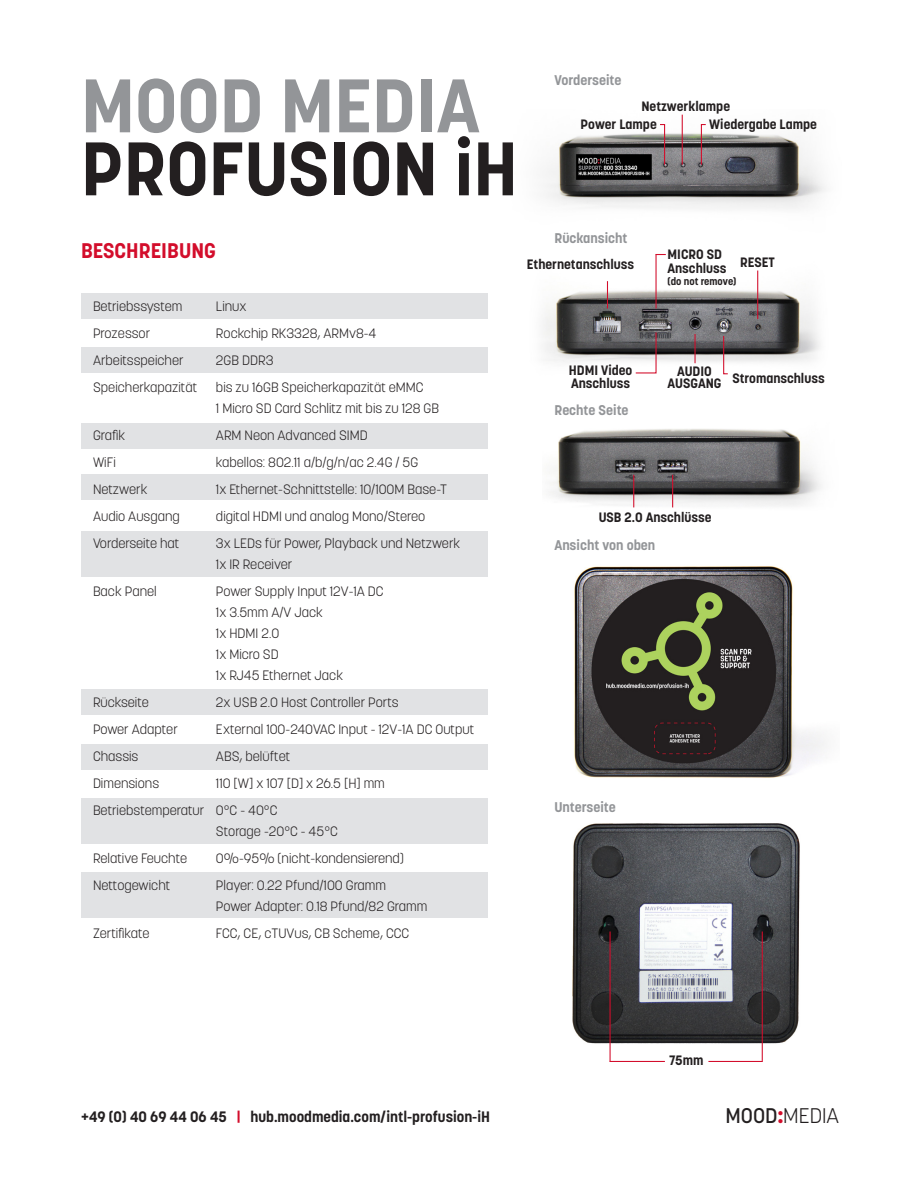
<style>
.page{position:relative;width:918px;height:1188px;background:#fff}
.page>*{position:absolute;margin:0;border:0;box-sizing:border-box;transform-origin:0 0}
.t1{font:700 75px/63px "Korolev";color:#231f20}
.t2{font:700 21px "Korolev";color:#d30d2b}
.t3{font:300 21px "Korolev";color:#231f20}
.t4{font:700 15px "Korolev";color:#231f20}
.t5{font:700 13.95px "Korolev";color:#939598}
.t6{font:300 13.5px "Korolev";color:#231f20}
.t7{font:700 13.5px/13.5px "Korolev";color:#231f20}
.t8{font:700 10.5px "Korolev";color:#231f20}
.s1{color:#939598}
.s2{color:#d30d2b}
.s3{font-weight:500}
.s4{font-weight:800;color:#d30d2b}
</style>
<div class="page">
<div style="left:82px;top:293px;width:406px;height:25px;background:#e1e2e4"></div>
<div style="left:82px;top:347px;width:406px;height:25px;background:#e1e2e4"></div>
<div style="left:82px;top:423px;width:406px;height:25px;background:#e1e2e4"></div>
<div style="left:82px;top:475px;width:406px;height:25px;background:#e1e2e4"></div>
<div style="left:82px;top:689px;width:406px;height:26px;background:#e1e2e4"></div>
<div style="left:82px;top:744px;width:406px;height:25px;background:#e1e2e4"></div>
<div style="left:82px;top:531px;width:406px;height:45px;background:#e1e2e4"></div>
<div style="left:82px;top:798px;width:406px;height:46px;background:#e1e2e4"></div>
<div style="left:82px;top:873px;width:406px;height:45px;background:#e1e2e4"></div>
<img style="left:543px;top:258px;width:277px;height:106px">
<img style="left:549px;top:429px;width:272px;height:79px">
<img style="left:574px;top:566px;width:252px;height:212px">
<img style="left:572px;top:823px;width:228px;height:239px">
<img style="left:545px;top:114px;width:281px;height:95px">
<hr style="left:682px;top:115px;width:1px;height:50px;background:#d30d2b">
<svg style="left:607px;top:281px;width:1px;height:28px"></svg>
<hr style="left:656px;top:255px;width:1px;height:54px;background:#d30d2b">
<svg style="left:695px;top:334px;width:1px;height:29px"></svg>
<hr style="left:757px;top:271px;width:1px;height:48px;background:#d30d2b">
<svg style="left:723px;top:335px;width:6px;height:40px"></svg>
<svg style="left:635px;top:331px;width:22px;height:43px"></svg>
<hr style="left:633px;top:475px;width:1px;height:32px;background:#d30d2b">
<hr style="left:672px;top:475px;width:1px;height:32px;background:#d30d2b">
<svg style="left:659px;top:123px;width:7px;height:43px"></svg>
<svg style="left:700px;top:123px;width:7px;height:43px"></svg>
<hr style="left:610px;top:932px;width:1px;height:129px;background:#d30d2b">
<hr style="left:762px;top:931px;width:1px;height:130px;background:#d30d2b">
<hr style="left:610px;top:1061px;width:55px;height:1px;background:#d30d2b">
<hr style="left:708px;top:1061px;width:55px;height:1px;background:#d30d2b">
<p class="t1" style="left:81px;top:74px;width:439px"><span class="s1">MOOD MEDIA<br></span>PROFUSION iH</p>
<p class="t2" style="left:81px;top:238px;width:136px">BESCHREIBUNG</p>
<p class="t6" style="left:93px;top:298px;width:91px">Betriebssystem</p>
<p class="t6" style="left:216px;top:298px;width:32px">Linux</p>
<p class="t6" style="left:93px;top:325px;width:59px">Prozessor</p>
<p class="t6" style="left:216px;top:325px;width:162px">Rockchip RK3328, ARMv8-4</p>
<p class="t6" style="left:93px;top:352px;width:92px">Arbeitsspeicher</p>
<p class="t6" style="left:216px;top:352px;width:59px">2GB DDR3</p>
<p class="t6" style="left:93px;top:379px;width:106px">Speicherkapazität</p>
<p class="t6" style="left:216px;top:379px;width:209px">bis zu 16GB Speicherkapazität eMMC</p>
<p class="t6" style="left:216px;top:400px;width:225px">1 Micro SD Card Schlitz mit bis zu 128 GB</p>
<p class="t6" style="left:93px;top:427px;width:34px">Grafik</p>
<p class="t6" style="left:216px;top:427px;width:153px">ARM Neon Advanced SIMD</p>
<p class="t6" style="left:93px;top:454px;width:24px">WiFi</p>
<p class="t6" style="left:216px;top:454px;width:204px">kabellos: 802.11 a/b/g/n/ac 2.4G / 5G</p>
<p class="t6" style="left:93px;top:481px;width:56px">Netzwerk</p>
<p class="t6" style="left:216px;top:481px;width:232px">1x Ethernet-Schnittstelle: 10/100M Base-T</p>
<p class="t6" style="left:93px;top:508px;width:88px">Audio Ausgang</p>
<p class="t6" style="left:216px;top:508px;width:211px">digital HDMI und analog Mono/Stereo</p>
<p class="t6" style="left:93px;top:535px;width:88px">Vorderseite hat</p>
<p class="t6" style="left:216px;top:535px;width:246px">3x LEDs für Power, Playback und Netzwerk</p>
<p class="t6" style="left:216px;top:556px;width:78px">1x IR Receiver</p>
<p class="t6" style="left:93px;top:583px;width:65px">Back Panel</p>
<p class="t6" style="left:216px;top:583px;width:169px">Power Supply Input 12V-1A DC</p>
<p class="t6" style="left:216px;top:604px;width:108px">1x 3.5mm A/V Jack</p>
<p class="t6" style="left:216px;top:625px;width:65px">1x HDMI 2.0</p>
<p class="t6" style="left:216px;top:646px;width:64px">1x Micro SD</p>
<p class="t6" style="left:216px;top:667px;width:129px">1x RJ45 Ethernet Jack</p>
<p class="t6" style="left:93px;top:694px;width:57px">Rückseite</p>
<p class="t6" style="left:216px;top:694px;width:184px">2x USB 2.0 Host Controller Ports</p>
<p class="t6" style="left:93px;top:721px;width:86px">Power Adapter</p>
<p class="t6" style="left:216px;top:721px;width:260px">External 100-240VAC Input - 12V-1A DC Output</p>
<p class="t6" style="left:93px;top:748px;width:47px">Chassis</p>
<p class="t6" style="left:216px;top:748px;width:76px">ABS, belüftet</p>
<p class="t6" style="left:93px;top:775px;width:68px">Dimensions</p>
<p class="t6" style="left:216px;top:775px;width:170px">110 [W] x 107 [D] x 26.5 [H] mm</p>
<p class="t6" style="left:93px;top:802px;width:186px">Betriebstemperatur 0°C - 40°C</p>
<p class="t6" style="left:216px;top:823px;width:123px">Storage -20°C - 45°C</p>
<p class="t6" style="left:93px;top:850px;width:96px">Relative Feuchte</p>
<p class="t6" style="left:216px;top:850px;width:190px">0%-95% (nicht-kondensierend)</p>
<p class="t6" style="left:93px;top:877px;width:79px">Nettogewicht</p>
<p class="t6" style="left:216px;top:877px;width:172px">Player: 0.22 Pfund/100 Gramm</p>
<p class="t6" style="left:216px;top:898px;width:213px">Power Adapter: 0.18 Pfund/82 Gramm</p>
<p class="t6" style="left:93px;top:925px;width:58px">Zertifikate</p>
<p class="t6" style="left:216px;top:925px;width:195px">FCC, CE, cTUVus, CB Scheme, CCC</p>
<p class="t5" style="left:554px;top:72px;width:69px">Vorderseite</p>
<p class="t7" style="left:641px;top:100px;width:90px">Netzwerklampe</p>
<p class="t7" style="left:581px;top:118px;width:78px">Power Lampe</p>
<p class="t7" style="left:709px;top:118px;width:109px">Wiedergabe Lampe</p>
<p class="t5" style="left:554px;top:229px;width:75px">Rückansicht</p>
<p class="t7" style="left:527px;top:257px;width:109px">Ethernetanschluss</p>
<p class="t7" style="left:668px;top:248px;width:61px">MICRO SD<br>Anschluss</p>
<p class="t8" style="left:668px;top:275px;width:71px">(do not remove)</p>
<p class="t7" style="left:740px;top:256px;width:36px">RESET</p>
<p class="t7" style="left:569px;top:363px;width:65px">HDMI Video<br>Anschluss</p>
<p class="t7" style="left:733px;top:371px;width:94px">Stromanschluss</p>
<p class="t7" style="left:668px;top:365px;width:55px;line-height:12px;text-align:center">AUDIO<br>AUSGANG</p>
<p class="t5" style="left:554px;top:401px;width:76px">Rechte Seite</p>
<p class="t7" style="left:599px;top:511px;width:114px">USB 2.0 Anschlüsse</p>
<p class="t5" style="left:554px;top:536px;width:102px">Ansicht von oben</p>
<p class="t5" style="left:554px;top:798px;width:63px">Unterseite</p>
<p class="t7" style="left:669px;top:1054px;width:36px">75mm</p>
<p class="t4" style="left:81px;top:1107px;width:411px">+49 (0) 40 69 44 06 45 <span class="s2">|</span> hub.moodmedia.com/intl-profusion-iH</p>
<p class="t3" style="left:725px;top:1102px;width:115px"><span class="s3">MOOD</span><span class="s4">:</span>MEDIA</p>
</div>
